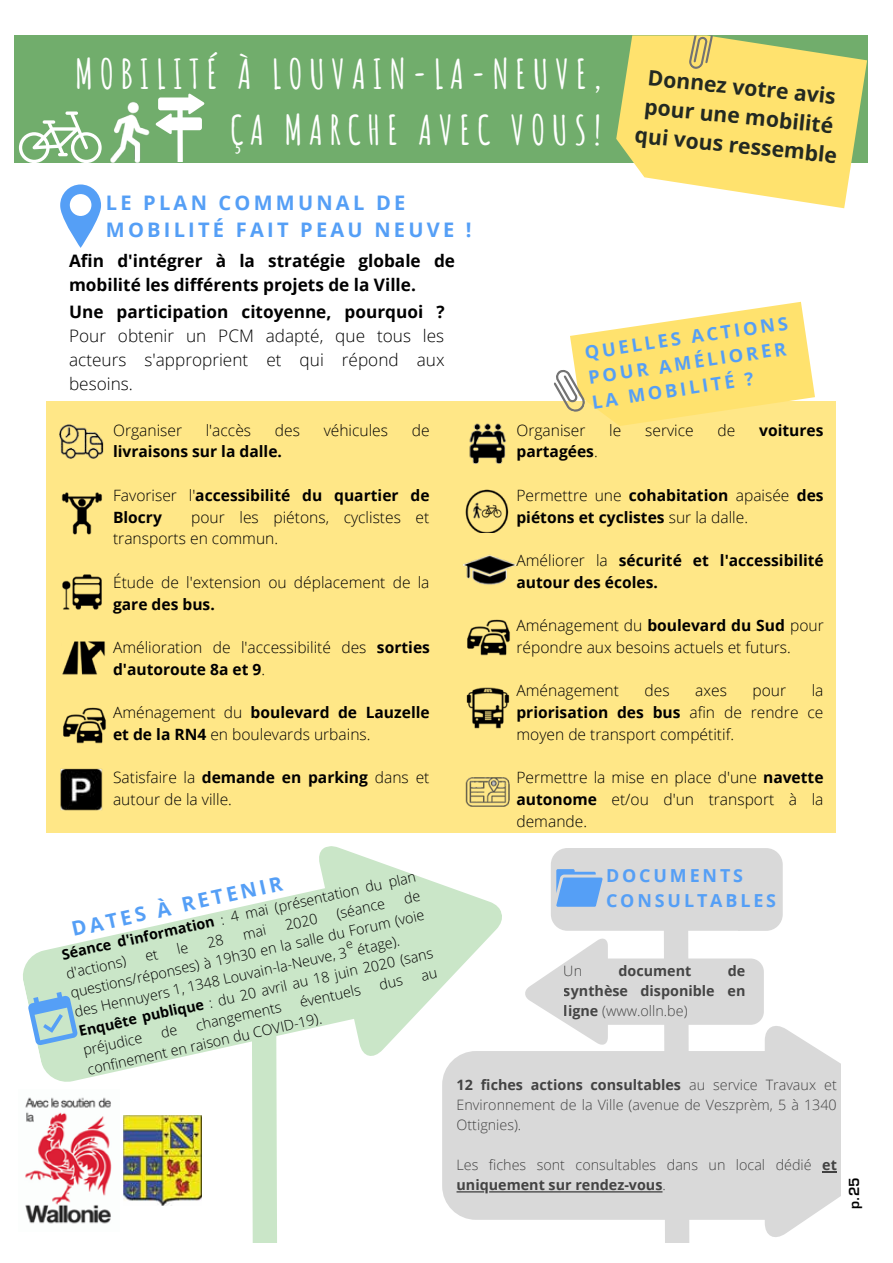
<style>
.page{position:relative;width:893px;height:1263px;background:#fff}
.page>*{position:absolute;margin:0;border:0;box-sizing:border-box;transform-origin:0 0}
.t1{font:700 40.2px/55.9px "Amatic SC";letter-spacing:.16em;color:#fff;text-align:right}
.t2{font:700 21.15px/29.1px "Open Sans";color:#232922;text-align:center}
.t3{font:700 20.1px/27.6px "Open Sans";letter-spacing:.16em;color:#559ff6}
.t4{font:700 18.3px/25px "Open Sans";color:#559ff6}
.t5{font:700 17.85px/24.9px "Open Sans";letter-spacing:.16em;color:#559ff6}
.t6{font:700 17.25px/23.9px "Open Sans";color:#000}
.t7{font:300 17.25px/23.9px "Open Sans";color:#000;text-align:justify}
.t8{font:300 15.6px/21.8px "Open Sans";color:#000}
.t9{font:700 15.6px/21.8px "Open Sans";color:#000}
.t10{font:300 14.4px/20.1px "Open Sans";color:#000}
.t11{font:700 14.4px/20.1px "Open Sans";color:#000;text-align:justify}
.t12{font:600 13.5px "Eurostile LT Std";color:#000}
.s1{font-weight:300}
.s2{font-weight:700}
</style>
<div class="page">
<div style="left:14px;top:35px;width:853px;height:128px;background:#71ad6c"></div>
<div style="left:252px;top:1147px;width:25px;height:95px;background:#cae6c8"></div>
<img style="left:124px;top:1147px;width:77px;height:58px">
<svg style="left:616px;top:35px;width:251px;height:173px"></svg>
<div style="left:47px;top:401px;width:789px;height:432px;background:#ffe787"></div>
<img style="left:61px;top:492px;width:41px;height:43px">
<img style="left:63px;top:707px;width:43px;height:37px">
<img style="left:59px;top:424px;width:45px;height:35px">
<img style="left:62px;top:641px;width:43px;height:34px">
<img style="left:60px;top:768px;width:43px;height:43px">
<img style="left:465px;top:777px;width:45px;height:30px">
<img style="left:62px;top:574px;width:40px;height:36px">
<img style="left:466px;top:687px;width:44px;height:42px">
<img style="left:465px;top:489px;width:44px;height:44px">
<img style="left:467px;top:619px;width:43px;height:37px">
<img style="left:463px;top:555px;width:54px;height:30px">
<img style="left:469px;top:423px;width:37px;height:41px">
<svg style="left:554px;top:302px;width:261px;height:124px"></svg>
<svg style="left:19px;top:111px;width:77px;height:52px"></svg>
<svg style="left:23px;top:846px;width:479px;height:301px"></svg>
<svg style="left:28px;top:992px;width:50px;height:53px;background:#9dcade"></svg>
<svg style="left:456px;top:1026px;width:385px;height:209px;fill:#d9d9d9"></svg>
<img style="left:96px;top:102px;width:60px;height:61px">
<svg style="left:60px;top:184px;width:41px;height:64px"></svg>
<svg style="left:156px;top:94px;width:48px;height:67px"></svg>
<svg style="left:525px;top:848px;width:258px;height:394px"></svg>
<img style="left:23px;top:1089px;width:97px;height:135px">
<svg style="left:822px;top:1171px;width:15px;height:1px"></svg>
<hr style="left:489px;top:1191px;width:173px;height:1px;background:#000">
<svg style="left:456px;top:1191px;width:28px;height:1px"></svg>
<svg style="left:146px;top:949px;width:13px;height:12px"></svg>
<svg style="left:177px;top:943px;width:11px;height:11px"></svg>
<svg style="left:207px;top:934px;width:17px;height:13px"></svg>
<svg style="left:244px;top:925px;width:22px;height:14px"></svg>
<svg style="left:161px;top:1026px;width:16px;height:12px"></svg>
<svg style="left:379px;top:977px;width:24px;height:13px"></svg>
<svg style="left:422px;top:970px;width:15px;height:10px"></svg>
<svg style="left:346px;top:941px;width:7px;height:8px"></svg>
<h1 class="t1" style="left:75px;top:43px;width:528px">MOBILITÉ À LOUVAIN-LA-NEUVE,<br>ÇA MARCHE AVEC VOUS!</h1>
<h2 class="t2" style="left:643px;top:61px;width:205px;rotate:6deg">Donnez votre avis pour une mobilité qui vous ressemble</h2>
<p class="t3" style="left:106px;top:188px;width:367px">LE PLAN COMMUNAL DE<br>MOBILITÉ FAIT PEAU NEUVE !</p>
<p class="t6" style="left:69px;top:249px;width:387px">Afin d'intégrer à la stratégie globale de mobilité les différents projets de la Ville.</p>
<p class="t6" style="left:69px;top:300px;width:377px">Une participation citoyenne, pourquoi ?</p>
<p class="t7" style="left:69px;top:323px;width:377px">Pour obtenir un PCM adapté, que tous les acteurs s'approprient et qui répond aux besoins.</p>
<p class="t8" style="left:113px;top:419px;width:71px">Organiser</p>
<p class="t8" style="left:206px;top:419px;width:47px">l'accès</p>
<p class="t8" style="left:275px;top:419px;width:27px">des</p>
<p class="t8" style="left:324px;top:419px;width:66px">véhicules</p>
<p class="t8" style="left:412px;top:419px;width:19px">de</p>
<p class="t9" style="left:113px;top:441px;width:170px">livraisons sur la dalle.</p>
<p class="t9" style="left:113px;top:484px;width:318px"><span class="s1">Favoriser l'</span>accessibilité du quartier de<br>Blocry</p>
<p class="t8" style="left:113px;top:506px;width:318px;text-indent:78px">pour les piétons, cyclistes et transports en commun.</p>
<p class="t8" style="left:113px;top:571px;width:318px">Étude de l'extension ou déplacement de la</p>
<p class="t9" style="left:113px;top:593px;width:103px">gare des bus.</p>
<p class="t8" style="left:113px;top:636px;width:318px">Amélioration de l'accessibilité des <span class="s2">sorties d'autoroute 8a et 9</span>.</p>
<p class="t8" style="left:113px;top:701px;width:318px">Aménagement du <span class="s2">boulevard de Lauzelle et de la RN4</span> en boulevards urbains.</p>
<p class="t8" style="left:113px;top:766px;width:318px">Satisfaire la <span class="s2">demande en parking</span> dans et autour de la ville.</p>
<p class="t4" style="left:583px;top:339px;width:207px;rotate:-8deg">QUELLES ACTIONS<br>POUR AMÉLIORER<br>LA MOBILITÉ ?</p>
<p class="t8" style="left:516px;top:419px;width:71px">Organiser</p>
<p class="t8" style="left:609px;top:419px;width:14px">le</p>
<p class="t8" style="left:645px;top:419px;width:50px">service</p>
<p class="t8" style="left:718px;top:419px;width:19px">de</p>
<p class="t9" style="left:759px;top:419px;width:66px">voitures</p>
<p class="t9" style="left:516px;top:441px;width:83px">partagées<span class="s1">.</span></p>
<p class="t9" style="left:516px;top:484px;width:309px"><span class="s1">Permettre une</span> cohabitation <span class="s1">apaisée</span> des piétons et cyclistes <span class="s1">sur la dalle.</span></p>
<p class="t9" style="left:516px;top:549px;width:309px"><span class="s1">Améliorer la</span> sécurité et l'accessibilité autour des écoles.</p>
<p class="t8" style="left:516px;top:614px;width:309px">Aménagement du <span class="s2">boulevard du Sud</span> pour répondre aux besoins actuels et futurs.</p>
<p class="t8" style="left:516px;top:679px;width:104px">Aménagement</p>
<p class="t8" style="left:644px;top:679px;width:27px">des</p>
<p class="t8" style="left:695px;top:679px;width:33px">axes</p>
<p class="t8" style="left:752px;top:679px;width:35px">pour</p>
<p class="t8" style="left:516px;top:679px;width:309px;text-align:justify;text-indent:295px">la <span class="s2">priorisation des bus</span> afin de rendre ce moyen de transport compétitif.</p>
<p class="t8" style="left:516px;top:766px;width:309px;text-align:justify">Permettre la mise en place d'une <span class="s2">navette autonome</span> et/ou d'un transport à la demande.</p>
<p class="t10" style="left:59px;top:941px;width:364px;line-height:21.6px;rotate:-12deg"><span class="s2">Séance d'information</span> : 4 mai (présentation du plan d'actions)</p>
<p class="t3" style="left:69px;top:914px;width:217px;rotate:-12deg">DATES À RETENIR</p>
<p class="t10" style="left:64px;top:960px;width:364px;line-height:21.1px;text-align:right;rotate:-12deg">de<br>questions/réponses) à 19h30 en la salle du Forum (voie</p>
<p class="t10" style="left:334px;top:903px;width:51px;rotate:-12deg">(séance</p>
<p class="t10" style="left:283px;top:915px;width:34px;rotate:-12deg">2020</p>
<p class="t10" style="left:72px;top:1001px;width:364px;line-height:19px;rotate:-12deg">des Hennuyers 1, 1348 Louvain-la-Neuve, 3 étage).<br><span class="s2">Enquête publique</span> : du 20 avril au 18 juin 2020 (sans</p>
<p class="t10" style="left:81px;top:1040px;width:62px;rotate:-12deg">préjudice</p>
<p class="t10" style="left:298px;top:992px;width:63px;rotate:-12deg">éventuels</p>
<p class="t10" style="left:85px;top:1058px;width:241px;rotate:-12deg">confinement en raison du COVID-19).</p>
<p class="t10" style="left:194px;top:1015px;width:89px;rotate:-12deg">changements</p>
<p class="t5" style="left:606px;top:863px;width:172px">DOCUMENTS<br>CONSULTABLES</p>
<p class="t11" style="left:564px;top:960px;width:183px;text-indent:164px">de synthèse disponible en ligne <span class="s1">(www.olln.be)</span></p>
<p class="t10" style="left:564px;top:960px;width:20px">Un</p>
<p class="t11" style="left:618px;top:960px;width:74px">document</p>
<p class="t10" style="left:456px;top:1074px;width:382px;text-align:justify"><span class="s2">12 fiches actions consultables</span> au service Travaux et Environnement de la Ville (avenue de Veszprèm, 5 à 1340<br>Ottignies).</p>
<p class="t10" style="left:456px;top:1154px;width:382px">Les fiches sont consultables dans un local dédié <span class="s2">et uniquement sur rendez-vous</span>.</p>
<p class="t12" style="left:846px;top:1209px;width:33px;rotate:-90deg">p.25</p>
</div>
